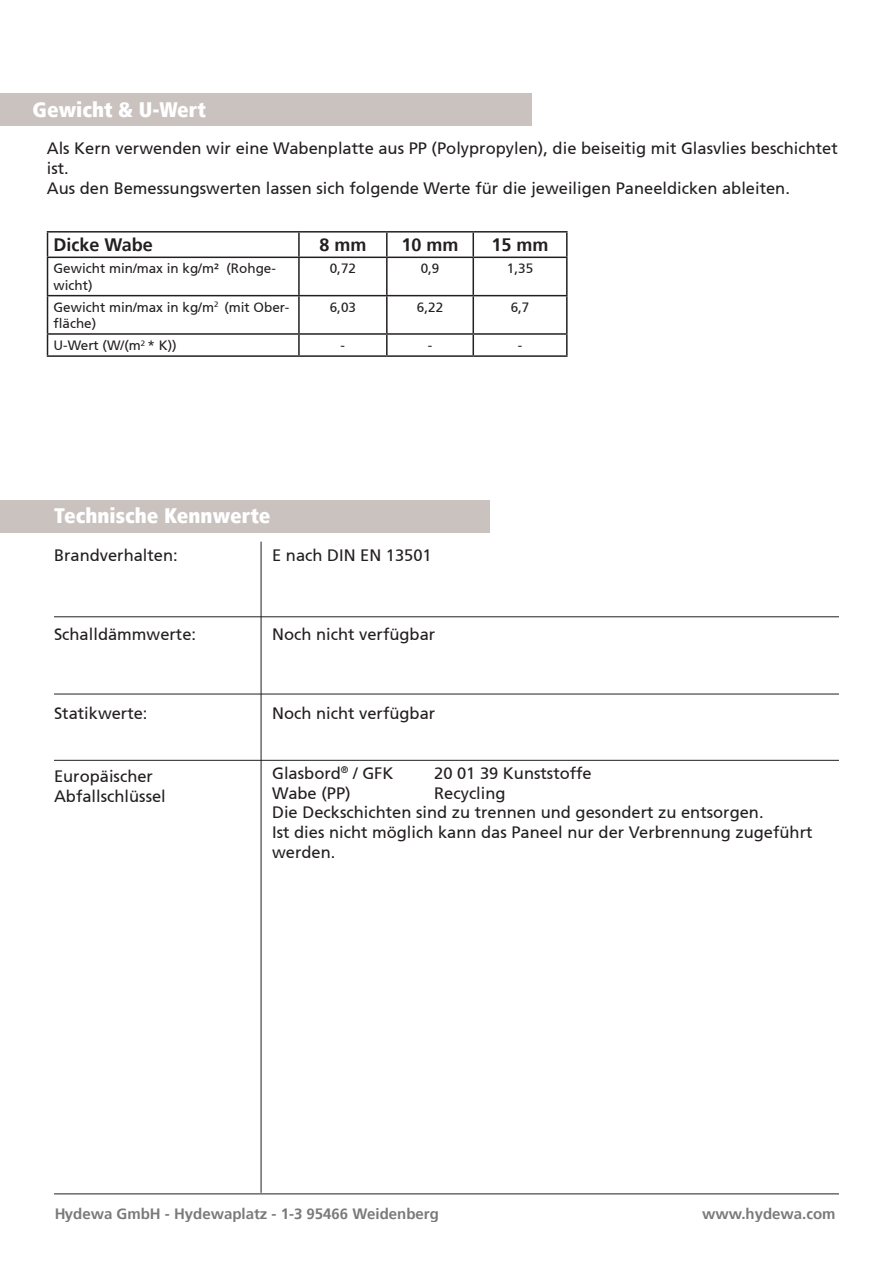
<style>
.page{position:relative;width:893px;height:1263px;background:#fff}
.page>*{position:absolute;margin:0;border:0;box-sizing:border-box;transform-origin:0 0}
.t1{font:21px "Frutiger 87 Cond Extra Blk";color:#fff}
.t2{font:700 18px "Frutiger 65";color:#231f20}
.t3{font:16.5px/19.8px "Frutiger 55 Roman";color:#231f20}
.t4{font:700 15px "Frutiger 65";color:#231f20}
.t5{font:13.5px/16.2px "Frutiger 55 Roman";color:#231f20}
</style>
<div class="page">
<div style="left:0;top:501px;width:489px;height:32px;background:#cac2bf"></div>
<hr style="left:54px;top:694px;width:785px;height:1px;background:#231f20">
<hr style="left:261px;top:542px;width:1px;height:651px;background:#231f20">
<hr style="left:54px;top:616px;width:785px;height:1px;background:#231f20">
<hr style="left:54px;top:760px;width:785px;height:1px;background:#231f20">
<svg style="left:300px;top:256px;width:172px;height:41px"></svg>
<hr style="left:47px;top:231px;width:252px;height:2px;background:#231f20">
<svg style="left:47px;top:233px;width:1px;height:24px"></svg>
<hr style="left:299px;top:231px;width:88px;height:2px;background:#231f20">
<hr style="left:298px;top:233px;width:2px;height:24px;background:#231f20">
<hr style="left:387px;top:231px;width:86px;height:2px;background:#231f20">
<hr style="left:386px;top:233px;width:2px;height:24px;background:#231f20">
<hr style="left:473px;top:231px;width:95px;height:2px;background:#231f20">
<hr style="left:472px;top:233px;width:2px;height:24px;background:#231f20">
<hr style="left:566px;top:233px;width:2px;height:24px;background:#231f20">
<hr style="left:47px;top:257px;width:252px;height:1px;background:#231f20">
<hr style="left:47px;top:258px;width:1px;height:37px;background:#231f20">
<hr style="left:299px;top:257px;width:88px;height:1px;background:#231f20">
<hr style="left:298px;top:258px;width:2px;height:37px;background:#231f20">
<hr style="left:387px;top:257px;width:86px;height:1px;background:#231f20">
<hr style="left:386px;top:258px;width:2px;height:37px;background:#231f20">
<hr style="left:473px;top:257px;width:95px;height:1px;background:#231f20">
<hr style="left:472px;top:258px;width:2px;height:37px;background:#231f20">
<hr style="left:566px;top:258px;width:2px;height:37px;background:#231f20">
<hr style="left:47px;top:295px;width:252px;height:1px;background:#231f20">
<hr style="left:47px;top:296px;width:1px;height:37px;background:#231f20">
<hr style="left:299px;top:295px;width:88px;height:1px;background:#231f20">
<hr style="left:298px;top:296px;width:2px;height:37px;background:#231f20">
<hr style="left:387px;top:295px;width:86px;height:1px;background:#231f20">
<hr style="left:386px;top:296px;width:2px;height:37px;background:#231f20">
<hr style="left:473px;top:295px;width:95px;height:1px;background:#231f20">
<hr style="left:472px;top:296px;width:2px;height:37px;background:#231f20">
<hr style="left:566px;top:296px;width:2px;height:37px;background:#231f20">
<hr style="left:47px;top:333px;width:252px;height:2px;background:#231f20">
<svg style="left:47px;top:335px;width:1px;height:20px"></svg>
<hr style="left:299px;top:333px;width:88px;height:2px;background:#231f20">
<hr style="left:298px;top:335px;width:2px;height:20px;background:#231f20">
<hr style="left:387px;top:333px;width:86px;height:2px;background:#231f20">
<hr style="left:386px;top:335px;width:2px;height:20px;background:#231f20">
<hr style="left:473px;top:333px;width:95px;height:2px;background:#231f20">
<hr style="left:472px;top:335px;width:2px;height:20px;background:#231f20">
<hr style="left:566px;top:335px;width:2px;height:20px;background:#231f20">
<hr style="left:47px;top:355px;width:252px;height:2px;background:#231f20">
<hr style="left:299px;top:355px;width:88px;height:2px;background:#231f20">
<hr style="left:387px;top:355px;width:86px;height:2px;background:#231f20">
<hr style="left:473px;top:355px;width:95px;height:2px;background:#231f20">
<hr style="left:54px;top:1193px;width:785px;height:1px;background:#231f20">
<div style="left:0;top:93px;width:531px;height:32px;background:#cac2bf"></div>
<p class="t1" style="left:33px;top:97px;width:175px">Gewicht &amp; U-Wert</p>
<p class="t3" style="left:47px;top:139px;width:793px">Als Kern verwenden wir eine Wabenplatte aus PP (Polypropylen), die beiseitig mit Glasvlies beschichtet ist.<br>Aus den Bemessungswerten lassen sich folgende Werte für die jeweiligen Paneeldicken ableiten.</p>
<p class="t2" style="left:54px;top:234px;width:101px">Dicke Wabe</p>
<p class="t2" style="left:319px;top:234px;width:49px">8 mm</p>
<p class="t2" style="left:402px;top:234px;width:59px">10 mm</p>
<p class="t2" style="left:492px;top:234px;width:59px">15 mm</p>
<p class="t5" style="left:54px;top:261px;width:224px">Gewicht min/max in kg/m² (Rohge&shy;wicht)</p>
<p class="t5" style="left:330px;top:261px;width:28px">0,72</p>
<p class="t5" style="left:421px;top:261px;width:20px">0,9</p>
<p class="t5" style="left:507px;top:261px;width:28px">1,35</p>
<p class="t5" style="left:54px;top:299px;width:237px">Gewicht min/max in kg/m<sup>2</sup> (mit Ober&shy;fläche)</p>
<p class="t5" style="left:330px;top:299px;width:28px">6,03</p>
<p class="t5" style="left:417px;top:299px;width:28px">6,22</p>
<p class="t5" style="left:511px;top:299px;width:20px">6,7</p>
<p class="t5" style="left:54px;top:337px;width:125px">U-Wert (W/(m<sup>2</sup> * K))</p>
<p class="t5" style="left:341px;top:337px;width:6px">-</p>
<p class="t5" style="left:428px;top:337px;width:6px">-</p>
<p class="t5" style="left:518px;top:337px;width:6px">-</p>
<p class="t1" style="left:54px;top:503px;width:218px">Technische Kennwerte</p>
<p class="t3" style="left:54px;top:545px;width:125px">Brandverhalten:</p>
<p class="t3" style="left:272px;top:545px;width:161px">E nach DIN EN 13501</p>
<p class="t3" style="left:54px;top:625px;width:144px">Schalldämmwerte:</p>
<p class="t3" style="left:272px;top:625px;width:165px">Noch nicht verfügbar</p>
<p class="t3" style="left:54px;top:704px;width:95px">Statikwerte:</p>
<p class="t3" style="left:272px;top:704px;width:165px">Noch nicht verfügbar</p>
<p class="t3" style="left:54px;top:767px;width:113px">Europäischer<br>Abfallschlüssel</p>
<p class="t3" style="left:272px;top:763px;width:123px">Glasbord<sup>®</sup> / GFK</p>
<p class="t3" style="left:434px;top:763px;width:159px">20 01 39 Kunststoffe</p>
<p class="t3" style="left:272px;top:783px;width:80px">Wabe (PP)</p>
<p class="t3" style="left:272px;top:783px;width:542px;text-indent:162px">Recycling<br>Die Deckschichten sind zu trennen und gesondert zu entsorgen.<br>Ist dies nicht möglich kann das Paneel nur der Verbrennung zugeführt werden.</p>
<p class="t4" style="left:54px;top:1204px;width:386px">Hydewa GmbH - Hydewaplatz - 1-3 95466 Weidenberg</p>
<p class="t4" style="left:702px;top:1204px;width:135px">www.hydewa.com</p>
</div>
